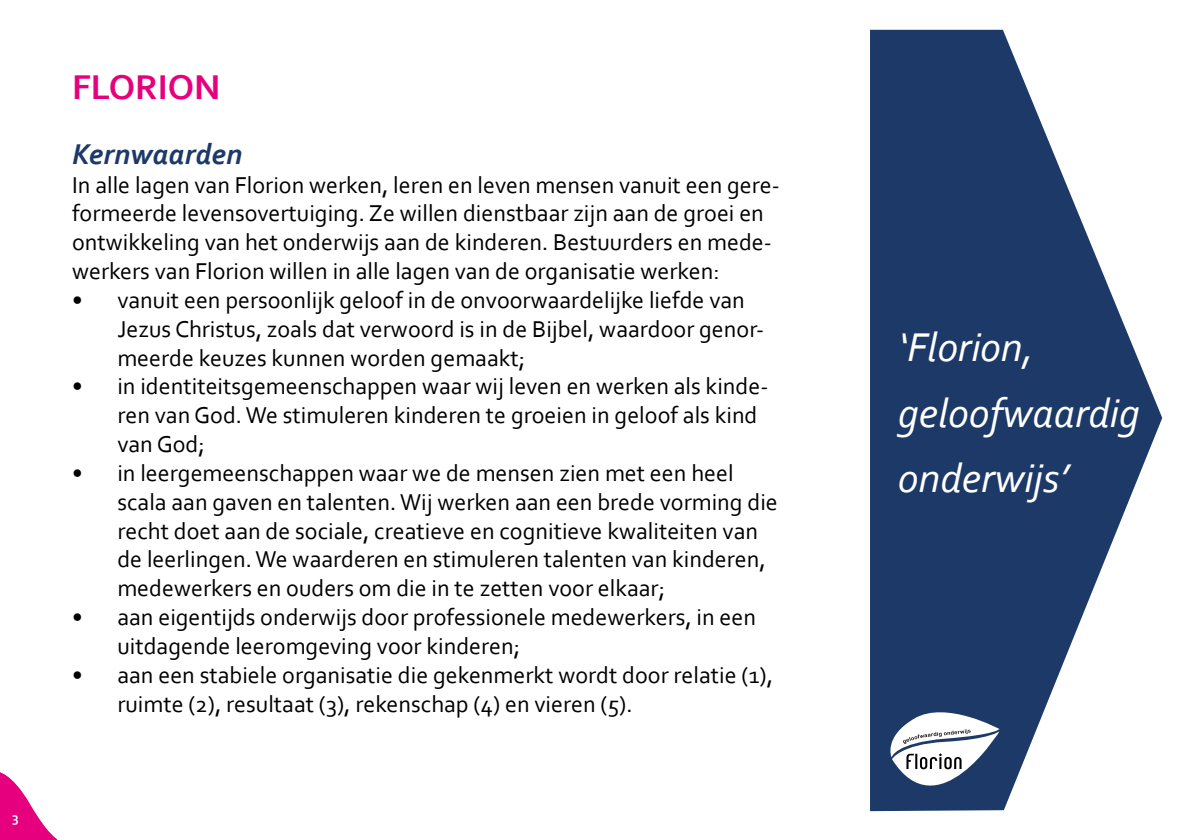
<style>
.page{position:relative;width:1191px;height:840px;background:#fff}
.page>*{position:absolute;margin:0;border:0;box-sizing:border-box;transform-origin:0 0}
.t1{font:italic 42px/65.2px "Corbel";color:#fff}
.t2{font:700 36px "Corbel";color:#e6007d}
.t3{font:italic 700 30px "Corbel";color:#1c3968}
.t4{font:24px/28.8px "Corbel";color:#000}
.t5{font:700 14px "Corbel";color:#fff}
</style>
<div class="page">
<svg style="left:870px;top:30px;width:292px;height:780px;fill:#1c3968"></svg>
<svg style="left:890px;top:711px;width:109px;height:74px"></svg>
<svg style="left:0;top:772px;width:57px;height:67px"></svg>
<p class="t5" style="left:12px;top:808px;width:8px">3</p>
<h2 class="t2" style="left:72px;top:65px;width:150px">FLORION</h2>
<p class="t3" style="left:72px;top:135px;width:172px">Kernwaarden</p>
<p class="t4" style="left:72px;top:169px;width:709px">In alle lagen van Florion werken, leren en leven mensen vanuit een gere&shy;formeerde levensovertuiging. Ze willen dienstbaar zijn aan de groei en ontwikkeling van het onderwijs aan de kinderen. Bestuurders en mede&shy;werkers van Florion willen in alle lagen van de organisatie werken:</p>
<p class="t4" style="left:117px;top:285px;width:648px;text-indent:-45px">• vanuit een persoonlijk geloof in de onvoorwaardelijke liefde van<br>Jezus Christus, zoals dat verwoord is in de Bijbel, waardoor genor&shy;meerde keuzes kunnen worden gemaakt;</p>
<p class="t4" style="left:117px;top:371px;width:652px;text-indent:-45px">• in identiteitsgemeenschappen waar wij leven en werken als kinde&shy;ren van God. We stimuleren kinderen te groeien in geloof als kind van God;</p>
<p class="t4" style="left:117px;top:457px;width:662px;text-indent:-45px">• in leergemeenschappen waar we de mensen zien met een heel scala aan gaven en talenten. Wij werken aan een brede vorming die recht doet aan de sociale, creatieve en cognitieve kwaliteiten van de leerlingen. We waarderen en stimuleren talenten van kinderen, medewerkers en ouders om die in te zetten voor elkaar;</p>
<p class="t4" style="left:117px;top:601px;width:640px;text-indent:-45px">• aan eigentijds onderwijs door professionele medewerkers, in een uitdagende leeromgeving voor kinderen;</p>
<p class="t4" style="left:117px;top:659px;width:657px;text-indent:-45px">• aan een stabiele organisatie die gekenmerkt wordt door relatie (1), ruimte (2), resultaat (3), rekenschap (4) en vieren (5).</p>
<h1 class="t1" style="left:898px;top:313px;width:243px">‘Florion, geloofwaardig onderwijs’</h1>
</div>
